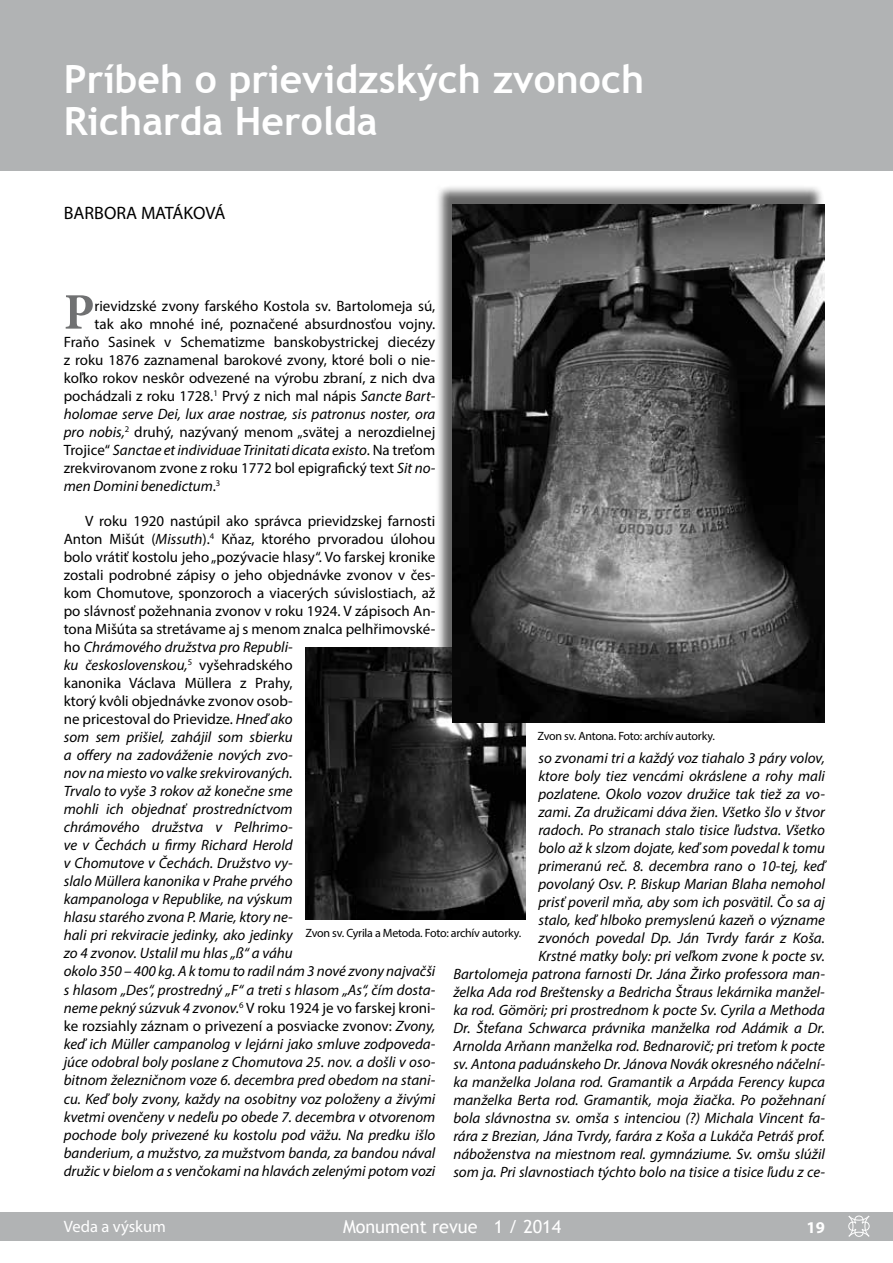
<style>
.page{position:relative;width:893px;height:1263px;background:#fff}
.page>*{position:absolute;margin:0;border:0;box-sizing:border-box;transform-origin:0 0}
.t1{font:700 51.3px "Minion Pro";color:#707172}
.t2{font:700 39px/42.9px "Trebuchet MS";color:#fff}
.t3{font:18px "Trebuchet MS";color:#fff}
.t4{font:18px "Myriad Pro";color:#000}
.t5{font:16.5px "Myriad Pro";color:#fff}
.t6{font:700 16.5px "Myriad Pro";color:#fff}
.t7{font:italic 15px/18px "Myriad Pro";color:#000}
.t8{font:15px "Myriad Pro";color:#000}
.t9{font:12px "Myriad Pro";letter-spacing:-.02em;color:#000}
.s1{font-style:italic}
.s2{font-style:normal}
</style>
<div class="page">
<div style="left:0;top:1212px;width:893px;height:28px;background:#b1b3b4"></div>
<svg style="left:848px;top:1215px;width:22px;height:22px"></svg>
<div style="left:0;top:0;width:893px;height:170px;background:#b1b3b4"></div>
<img style="left:306px;top:647px;width:220px;height:273px">
<div style="left:435px;top:184px;width:389px;height:535px;background:#000;opacity:.6"></div>
<img style="left:453px;top:204px;width:372px;height:519px">
<h2 class="t2" style="left:64px;top:57px;width:582px">Príbeh o prievidzských zvonoch<br>Richarda Herolda</h2>
<p class="t4" style="left:64px;top:202px;width:163px">BARBORA MATÁKOVÁ</p>
<h1 class="t1" style="left:64px;top:276px;width:32px">P</h1>
<p class="t8" style="left:94px;top:296px;width:342px">rievidzské zvony farského Kostola sv. Bartolomeja sú,</p>
<p class="t8" style="left:94px;top:314px;width:342px">tak ako mnohé iné, poznačené absurdnosťou vojny.</p>
<p class="t8" style="left:64px;top:332px;width:373px">Fraňo Sasinek v Schematizme banskobystrickej diecézy</p>
<p class="t8" style="left:64px;top:350px;width:373px">z roku 1876 zaznamenal barokové zvony, ktoré boli o nie-</p>
<p class="t8" style="left:64px;top:368px;width:373px">koľko rokov neskôr odvezené na výrobu zbraní, z nich dva</p>
<p class="t8" style="left:64px;top:386px;width:373px">pochádzali z roku 1728.<sup>1</sup> Prvý z nich mal nápis <span class="s1">Sancte Bart-</span></p>
<p class="t7" style="left:64px;top:404px;width:373px">holomae serve Dei, lux arae nostrae, sis patronus noster, ora</p>
<p class="t8" style="left:64px;top:422px;width:373px"><span class="s1">pro nobis,</span><sup>2</sup> druhý, nazývaný menom „svätej a nerozdielnej</p>
<p class="t7" style="left:64px;top:440px;width:373px"><span class="s2">Trojice“</span> Sanctae et individuae Trinitati dicata existo<span class="s2">. Na treťom</span></p>
<p class="t8" style="left:64px;top:458px;width:373px">zrekvirovanom zvone z roku 1772 bol epigrafický text <span class="s1">Sit no-</span></p>
<p class="t7" style="left:64px;top:476px;width:158px">men Domini benedictum<span class="s2">.</span><sup>3</sup></p>
<p class="t7" style="left:64px;top:511px;width:373px;text-indent:21px"><span class="s2">V roku 1920 nastúpil ako správca prievidzskej farnosti Anton Mišút (</span>Missuth<span class="s2">).</span><sup>4</sup> <span class="s2">Kňaz, ktorého prvoradou úlohou bolo vrátiť kostolu jeho „pozývacie hlasy“. Vo farskej kronike zostali podrobné zápisy o jeho objednávke zvonov v čes&shy;kom Chomutove, sponzoroch a viacerých súvislostiach, až po slávnosť požehnania zvonov v roku 1924. V zápisoch An&shy;tona Mišúta sa stretávame aj s menom znalca pelhřimovské&shy;ho</span> Chrámového družstva pro Republi-<br>ku československou,<sup>5</sup> <span class="s2">vyšehradského<br>kanonika Václava Müllera z Prahy,<br>ktorý kvôli objednávke zvonov osob-<br>ne pricestoval do Prievidze.</span> Hneď ako<br>som sem prišiel, zahájil som sbierku<br>a offery na zadováženie nových zvo-<br>nov na miesto vo valke srekvirovaných.<br>Trvalo to vyše 3 rokov až konečne sme<br>mohli ich objednať prostredníctvom<br>chrámového družstva v Pelhrimo-<br>ve v Čechách u firmy Richard Herold<br>v Chomutove v Čechách. Družstvo vy-<br>slalo Müllera kanonika v Prahe prvého<br>kampanologa v Republike, na výskum<br>hlasu starého zvona P. Marie, ktory ne-<br>hali pri rekviracie jedinky, ako jedinky<br>zo 4 zvonov. Ustalil mu hlas „ß“ a váhu<br>okolo 350 – 400 kg. A k tomu to radil nám 3 nové zvony najvačši s hlasom „Des“, prostredný „F“ a treti s hlasom „As“, čím dosta&shy;neme pekný súzvuk 4 zvonov.<sup>6</sup> <span class="s2">V roku 1924 je vo farskej kroni&shy;ke rozsiahly záznam o privezení a posviacke zvonov:</span> Zvony, keď ich Müller campanolog v lejárni jako smluve zodpoveda&shy;júce odobral boly poslane z Chomutova 25. nov. a došli v oso&shy;bitnom železničnom voze 6. decembra pred obedom na stani&shy;cu. Keď boly zvony, každy na osobitny voz položeny a živými kvetmi ovenčeny v nedeľu po obede 7. decembra v otvorenom pochode boly privezené ku kostolu pod väžu. Na predku išlo banderium, a mužstvo, za mužstvom banda, za bandou nával družic v bielom a s venčokami na hlavách zelenými potom vozi</p>
<p class="t9" style="left:537px;top:728px;width:179px">Zvon sv. Antona. Foto: archív autorky.</p>
<p class="t7" style="left:453px;top:749px;width:373px;text-align:right">so zvonami tri a každý voz tiahalo 3 páry volov,<br>ktore boly tiez vencámi okráslene a rohy mali<br>pozlatene. Okolo vozov družice tak tiež za vo-<br>zami. Za družicami dáva žien. Všetko šlo v štvor<br>radoch. Po stranach stalo tisice ľudstva. Všetko<br>bolo až k slzom dojate, keď som povedal k tomu<br>primeranú reč. 8. decembra rano o 10-tej, keď<br>povolaný Osv. P. Biskup Marian Blaha nemohol<br>prisť poveril mňa, aby som ich posvätil. Čo sa aj<br>stalo, keď hlboko premyslenú kazeň o význame<br>zvonóch povedal Dp. Ján Tvrdy farár z Koša.<br>Krstné matky boly: pri veľkom zvone k pocte sv.<br>Bartolomeja patrona farnosti Dr. Jána Žirko professora man&shy;želka Ada rod Breštensky a Bedricha Štraus lekárnika manžel&shy;ka rod. Gömöri; pri prostrednom k pocte Sv. Cyrila a Methoda Dr. Štefana Schwarca právnika manželka rod Adámik a Dr.<br>Arnolda Arňann manželka rod. Bednarovič; pri treťom k pocte sv. Antona paduánskeho Dr. Jánova Novák okresného náčelní&shy;ka manželka Jolana rod. Gramantik a Arpáda Ferency kupca manželka Berta rod. Gramantik, moja žiačka. Po požehnaní bola slávnostna sv. omša s intenciou (?) Michala Vincent fa&shy;rára z Brezian, Jána Tvrdy, farára z Koša a Lukáča Petráš prof. náboženstva na miestnom real. gymnáziume. Sv. omšu slúžil som ja. Pri slavnostiach týchto bolo na tisice a tisice ľudu z ce-</p>
<p class="t9" style="left:306px;top:925px;width:217px">Zvon sv. Cyrila a Metoda. Foto: archív autorky.</p>
<p class="t5" style="left:64px;top:1216px;width:104px">Veda a výskum</p>
<p class="t3" style="left:343px;top:1216px;width:220px">Monument revue 1 / 2014</p>
<p class="t6" style="left:807px;top:1216px;width:20px">19</p>
</div>
